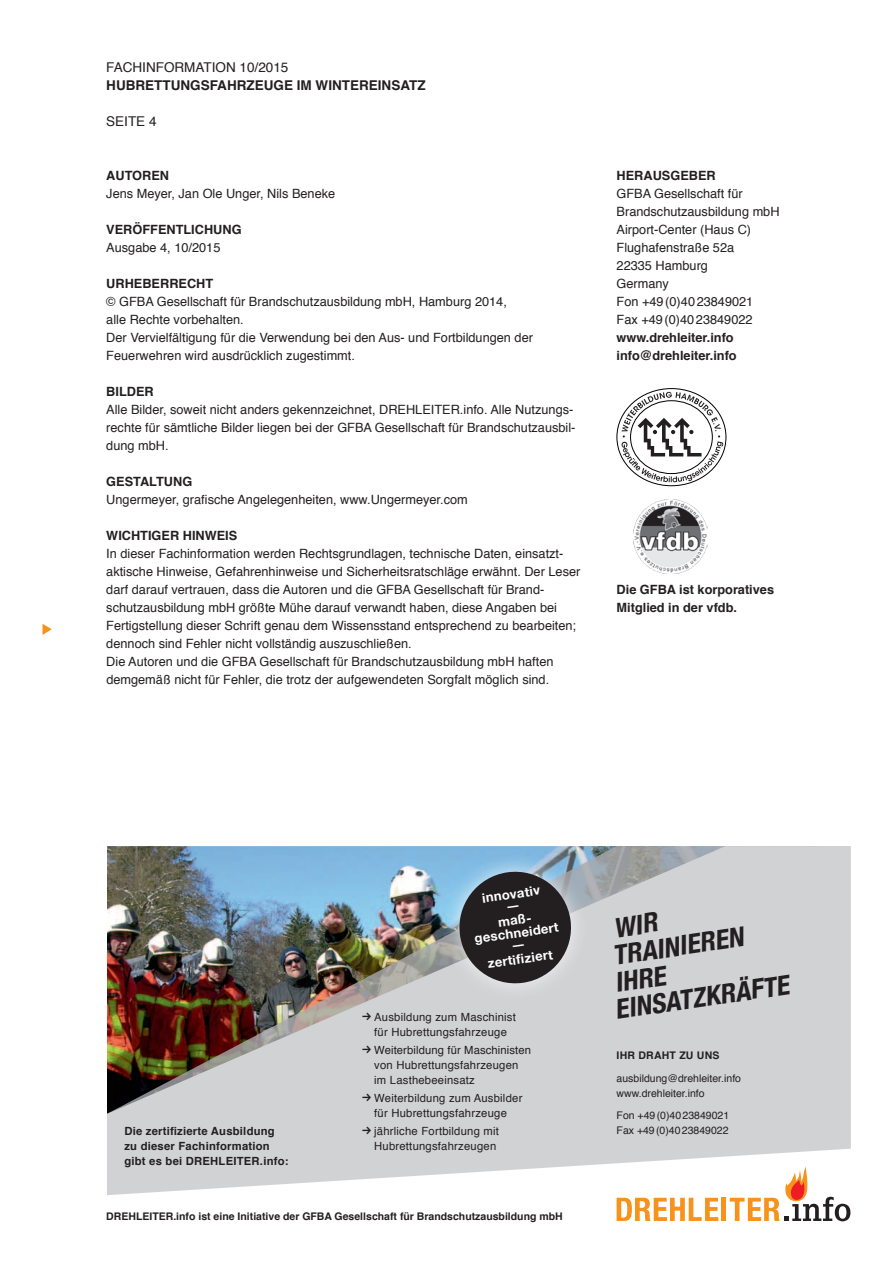
<style>
.page{position:relative;width:893px;height:1263px;background:#fff}
.page>*{position:absolute;margin:0;border:0;box-sizing:border-box;transform-origin:0 0}
.t1{font:italic 700 condensed 27px/26.8px "Helvetica Neue";color:#231f20}
.t2{font:700 13.5px "Helvetica";color:#231f20}
.t3{font:13.5px "Helvetica";color:#231f20}
.t4{font:700 13.05px/13px "Helvetica Neue";color:#fff;text-align:center}
.t5{font:12.75px/18px "Helvetica";color:#231f20}
.t6{font:700 12.75px/18px "Helvetica";color:#231f20}
.t7{font:11.25px/15px "Helvetica";letter-spacing:.02em;color:#231f20}
.t8{font:700 11.25px/15px "Helvetica";letter-spacing:.02em;color:#231f20}
.t9{font:10.5px/15px "Helvetica";color:#231f20}
.t10{font:700 10.5px "Helvetica";color:#231f20}
.t11{font:700 10.5px "Helvetica";letter-spacing:.02em;color:#231f20}
</style>
<div class="page">
<img style="left:107px;top:846px;width:743px;height:300px">
<svg style="left:107px;top:1146px;width:744px;height:76px"></svg>
<div style="left:440px;top:852px;width:150px;height:151px;background:#fff;opacity:.75"></div>
<svg style="left:43px;top:624px;width:9px;height:11px"></svg>
<svg style="left:617px;top:1198px;width:101px;height:23px"></svg>
<div style="left:721px;top:1198px;width:5px;height:23px;background:#f7931d"></div>
<svg style="left:730px;top:1167px;width:120px;height:54px"></svg>
<svg style="left:621px;top:392px;width:102px;height:90px"></svg>
<img style="left:633px;top:500px;width:74px;height:74px">
<svg style="left:363px;top:1012px;width:8px;height:8px"></svg>
<svg style="left:363px;top:1045px;width:8px;height:8px"></svg>
<svg style="left:363px;top:1093px;width:8px;height:8px"></svg>
<svg style="left:363px;top:1126px;width:8px;height:8px"></svg>
<svg style="left:456px;top:868px;width:119px;height:119px;background:#515458"></svg>
<p class="t3" style="left:106px;top:57px;width:184px">FachI nformation 10/2015</p>
<p class="t2" style="left:106px;top:74px;width:321px">Hubrettungs-fahrzeuge im Wintereinsatz</p>
<p class="t3" style="left:106px;top:111px;width:52px">Seite 4</p>
<p class="t6" style="left:106px;top:167px;width:64px">Autoren</p>
<p class="t5" style="left:106px;top:185px;width:230px">Jens Meyer, Jan Ole U nger, Nils Beneke</p>
<p class="t6" style="left:106px;top:221px;width:137px">Veröffentlichung</p>
<p class="t5" style="left:106px;top:239px;width:116px">Ausgabe 4, 10/2015</p>
<p class="t6" style="left:106px;top:275px;width:108px">Urheberrecht</p>
<p class="t5" style="left:106px;top:293px;width:23px">© GFBA</p>
<p class="t5" style="left:106px;top:293px;width:428px;text-indent:50px">Gesellschaft für Brandschutzausbildung mbH, Hamburg 2014,<br>alle Rechte vorbehalten.<br>Der Vervielfältigung für die Verwendung bei den Aus- und Fortbildungen der Feuerwehren wird ausdrücklich zugestimmt.</p>
<p class="t6" style="left:106px;top:383px;width:18px">Bilder</p>
<p class="t5" style="left:106px;top:401px;width:325px">Alle Bilder, soweit nicht anders gekennzeichnet, DRE HLEITER</p>
<p class="t5" style="left:460px;top:401px;width:115px">.info. Alle Nutzungs-</p>
<p class="t5" style="left:106px;top:419px;width:241px">rechte für sämtliche Bilder liegen bei der GFBA</p>
<p class="t5" style="left:375px;top:419px;width:202px">Gesellschaft für Brandschutzausbil-</p>
<p class="t5" style="left:106px;top:437px;width:64px">dung mbH.</p>
<p class="t6" style="left:106px;top:473px;width:36px">Gestalt</p>
<p class="t6" style="left:164px;top:473px;width:30px">ung</p>
<p class="t5" style="left:106px;top:491px;width:363px">Ungermeyer, grafische Angelegenheiten, www.Ungermeyer.com</p>
<p class="t6" style="left:106px;top:527px;width:133px">Wichtiger Hinweis</p>
<p class="t5" style="left:106px;top:545px;width:476px">I n dieser Fachinformation werden Rechtsgrundlagen, technische Daten, einsatzt&shy;aktische Hinweise, Gefahrenhinweise und Sicherheitsratschläge erwähnt. Der Leser darf darauf vertrauen, dass die Autoren und die GFBA</p>
<p class="t5" style="left:106px;top:581px;width:471px;text-indent:308px">Gesellschaft für Brand&shy;schutzausbildung mbH größte Mühe darauf verwandt haben, diese Angaben bei Fertigstellung dieser Schrift genau dem Wissensstand entsprechend zu bearbeiten; dennoch sind Fehler nicht vollständig auszuschließen.<br>Die Autoren und die GFBA</p>
<p class="t5" style="left:106px;top:653px;width:449px;text-indent:153px">Gesellschaft für Brandschutzausbildung mbH haften demgemäß nicht für Fehler, die trotz der aufgewendeten Sorgfalt möglich sind.</p>
<p class="t6" style="left:617px;top:167px;width:101px">Herausgeber</p>
<p class="t5" style="left:617px;top:185px;width:10px">GFBA</p>
<p class="t5" style="left:617px;top:185px;width:164px;text-indent:38px">Gesellschaft für<br>Brandschutzausbildung mbH<br>Airport-Center (Haus C)<br>Flughafenstraße 52a<br>22335 Hamburg<br>Germany<br>Fon +49(0)4023849021<br>Fax +49(0)4023849022</p>
<p class="t6" style="left:617px;top:329px;width:122px">www.drehleiter.info info@drehleiter.info</p>
<p class="t6" style="left:617px;top:581px;width:159px">Die GFBA ist korporatives<br>Mitglied in der vfdb.</p>
<p class="t8" style="left:124px;top:1124px;width:166px">Die zertifizierte Ausbildung zu dieser Fachinformation gibt es bei DREHLEITER.info:</p>
<p class="t4" style="left:481px;top:892px;width:60px;rotate:-8deg">innovativ</p>
<p class="t4" style="left:472px;top:920px;width:86px;rotate:-8deg">maß&shy;geschneidert</p>
<p class="t4" style="left:487px;top:957px;width:67px;rotate:-8deg">zertifi ziert</p>
<p class="t7" style="left:374px;top:1009px;width:143px">Ausbildung zum Maschinist für Hubrettungsfahrzeuge</p>
<p class="t7" style="left:374px;top:1042px;width:158px">Weiterbildung für Maschinisten von Hubrettungsfahrzeugen im Lasthebeeinsatz</p>
<p class="t7" style="left:374px;top:1090px;width:150px">Weiterbildung zum Ausbilder für Hubrettungsfahrzeuge</p>
<p class="t7" style="left:374px;top:1123px;width:126px">jährliche Fortbildung mit<br>Hubrettungsfahrzeugen</p>
<p class="t10" style="left:106px;top:1208px;width:456px">Drehleiter.info ist eine Initiative der GFBA Gesellschaft für Brandschutzausbildung mbH</p>
<h1 class="t1" style="left:602px;top:914px;width:177px;text-indent:10px;rotate:-8deg">Wir trainieren<br>Ihre<br>Einsatzkräfte</h1>
<p class="t11" style="left:617px;top:1047px;width:104px">Ihr Draht zu uns</p>
<p class="t9" style="left:617px;top:1071px;width:126px">ausbildung@drehleiter.info www.drehleiter.info</p>
<p class="t9" style="left:617px;top:1108px;width:114px">Fon +49(0)4023849021<br>Fax +49(0)4023849022</p>
</div>
